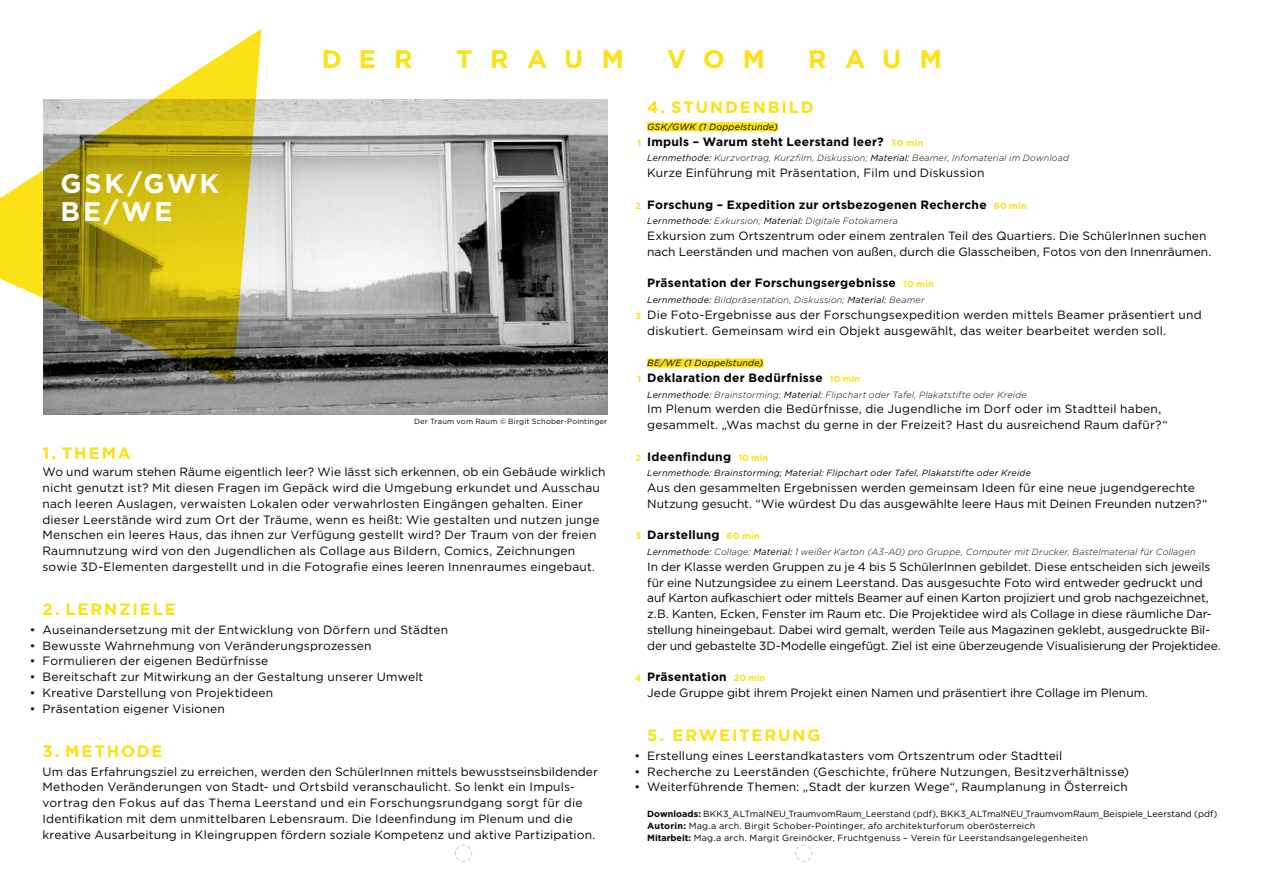
<style>
.page{position:relative;width:1263px;height:893px;background:#fff}
.page>*{position:absolute;margin:0;border:0;box-sizing:border-box;transform-origin:0 0}
.t1{font:700 27px/28.5px "Gotham";letter-spacing:.1em;color:#fff}
.t2{font:700 25.5px "Gotham";letter-spacing:.705em;color:#fbe115}
.t3{font:700 16.5px "Gotham";letter-spacing:.11em;color:#fbe115}
.t4{font:12px/15.8px "Gotham";letter-spacing:.01em;color:#000}
.t5{font:12px/15.8px "Gotham";letter-spacing:-.01em;color:#000}
.t6{font:700 12px "Gotham";letter-spacing:.02em;color:#000}
.t7{font:italic 300 9px "Gotham";letter-spacing:.02em;color:#000}
.t8{font:9px/12px "Gotham";letter-spacing:.015em;color:#000}
.t9{font:italic 9px "Gotham";letter-spacing:.025em;color:#000}
.t10{font:700 9px "Gotham";color:#fbe115}
.t11{font:7.5px "Gotham";letter-spacing:.025em;color:#000}
.s1{font-size:9px;color:#fbe115}
.s2{font-weight:400}
.s3{font-weight:700}
.s4{font-weight:700;font-size:9px;color:#fbe115}
</style>
<div class="page">
<img style="left:44px;top:99px;width:563px;height:315px">
<svg style="left:0;top:29px;width:261px;height:354px"></svg>
<div style="left:647px;top:122px;width:131px;height:9px;background:#fbe115"></div>
<div style="left:647px;top:359px;width:116px;height:9px;background:#fbe115"></div>
<svg style="left:455px;top:844px;width:17px;height:18px"></svg>
<svg style="left:795px;top:844px;width:18px;height:18px"></svg>
<h2 class="t2" style="left:321px;top:42px;width:93px">DER</h2>
<h2 class="t2" style="left:456px;top:42px;width:169px">TRAUM</h2>
<h2 class="t2" style="left:667px;top:42px;width:99px">VOM</h2>
<h2 class="t2" style="left:808px;top:42px;width:135px">RAUM</h2>
<h3 class="t3" style="left:647px;top:96px;width:168px">4. STUNDENBILD</h3>
<p class="t9" style="left:647px;top:121px;width:132px">GSK/GWK (1 Doppelstunde)</p>
<p class="t6" style="left:647px;top:133px;width:278px">Impuls – Warum steht Leerstand leer? <span class="s1">30 min</span></p>
<p class="t7" style="left:647px;top:152px;width:423px"><span class="s2">Lernmethode:</span> Kurzvortrag, Kurzfilm, Diskussion; <span class="s2">Material:</span> Beamer, Infomaterial im Download</p>
<p class="t4" style="left:647px;top:165px;width:339px">Kurze Einführung mit Präsentation, Film und Diskussion</p>
<p class="t6" style="left:647px;top:196px;width:381px">Forschung – Expedition zur ortsbezogenen Recherche <span class="s1">60 min</span></p>
<p class="t7" style="left:647px;top:215px;width:252px"><span class="s2">Lernmethode:</span> Exkursion; <span class="s2">Material:</span> Digitale Fotokamera</p>
<p class="t4" style="left:647px;top:228px;width:566px">Exkursion zum Ortszentrum oder einem zentralen Teil des Quartiers. Die SchülerInnen suchen nach Leerständen und machen von außen, durch die Glasscheiben, Fotos von den Innenräumen.</p>
<p class="t6" style="left:647px;top:275px;width:288px">Präsentation der Forschungsergebnisse <span class="s1">10 min</span></p>
<p class="t7" style="left:647px;top:294px;width:279px"><span class="s2">Lernmethode:</span> Bildpräsentation, Diskussion; <span class="s2">Material:</span> Beamer</p>
<p class="t4" style="left:647px;top:306px;width:556px">Die Foto-Ergebnisse aus der Forschungsexpedition werden mittels Beamer präsentiert und diskutiert. Gemeinsam wird ein Objekt ausgewählt, das weiter bearbeitet werden soll.</p>
<p class="t9" style="left:647px;top:357px;width:118px">BE/WE (1 Doppelstunde)</p>
<p class="t6" style="left:647px;top:370px;width:214px">Deklaration der Bedürfnisse <span class="s1">10 min</span></p>
<p class="t7" style="left:647px;top:389px;width:381px"><span class="s2">Lernmethode:</span> Brainstorming; <span class="s2">Material:</span> Flipchart oder Tafel, Plakatstifte oder Kreide</p>
<p class="t4" style="left:647px;top:401px;width:522px">Im Plenum werden die Bedürfnisse, die Jugendliche im Dorf oder im Stadtteil haben, gesammelt. „Was machst du gerne in der Freizeit? Hast du ausreichend Raum dafür?“</p>
<p class="t6" style="left:647px;top:448px;width:122px">Ideenfindung <span class="s1">10 min</span></p>
<p class="t9" style="left:647px;top:467px;width:385px">Lernmethode: Brainstorming; Material: Flipchart oder Tafel, Plakatstifte oder Kreide</p>
<p class="t4" style="left:647px;top:480px;width:562px">Aus den gesammelten Ergebnissen werden gemeinsam Ideen für eine neue jugendgerechte<br>Nutzung gesucht. “Wie würdest Du das ausgewählte leere Haus mit Deinen Freunden nutzen?“</p>
<p class="t6" style="left:647px;top:527px;width:114px">Darstellung <span class="s1">60 min</span></p>
<p class="t7" style="left:647px;top:546px;width:550px"><span class="s2">Lernmethode:</span> Collage; <span class="s2">Material:</span> 1 weißer Karton (A3-A0) pro Gruppe, Computer mit Drucker, Bastelmaterial für Collagen</p>
<p class="t5" style="left:647px;top:558px;width:575px">In der Klasse werden Gruppen zu je 4 bis 5 SchülerInnen gebildet. Diese entscheiden sich jeweils für eine Nutzungsidee zu einem Leerstand. Das ausgesuchte Foto wird entweder gedruckt und auf Karton aufkaschiert oder mittels Beamer auf einen Karton projiziert und grob nachgezeichnet, z.B. Kanten, Ecken, Fenster im Raum etc. Die Projektidee wird als Collage in diese räumliche Dar&shy;stellung hineingebaut. Dabei wird gemalt, werden Teile aus Magazinen geklebt, ausgedruckte Bil&shy;der und gebastelte 3D-Modelle eingefügt. Ziel ist eine überzeugende Visualisierung der Projektidee.</p>
<p class="t4" style="left:647px;top:669px;width:502px"><span class="s3">Präsentation</span> <span class="s4">20 min<br></span>Jede Gruppe gibt ihrem Projekt einen Namen und präsentiert ihre Collage im Plenum.</p>
<h3 class="t3" style="left:647px;top:724px;width:175px">5. ERWEITERUNG</h3>
<p class="t4" style="left:634px;top:747px;width:429px">• Erstellung eines Leerstandkatasters vom Ortszentrum oder Stadtteil</p>
<p class="t4" style="left:634px;top:763px;width:496px">• Recherche zu Leerständen (Geschichte, frühere Nutzungen, Besitzverhältnisse)</p>
<p class="t4" style="left:634px;top:779px;width:495px">• Weiterführende Themen: „Stadt der kurzen Wege“, Raumplanung in Österreich</p>
<p class="t8" style="left:647px;top:807px;width:572px"><span class="s3">Downloads:</span> BKK3_ALTmalNEU_TraumvomRaum_Leerstand (pdf), BKK3_ALTmalNEU_TraumvomRaum_Beispiele_Leerstand (pdf)<br><span class="s3">Autorin:</span> Mag.a arch. Birgit Schober-Pointinger, afo architekturforum oberösterreich<br><span class="s3">Mitarbeit:</span> Mag.a arch. Margit Greinöcker, Fruchtgenuss – Verein für Leerstandsangelegenheiten</p>
<p class="t10" style="left:637px;top:136px;width:5px">1</p>
<h1 class="t1" style="left:61px;top:169px;width:160px">GSK/GWK<br>BE/WE</h1>
<p class="t10" style="left:636px;top:199px;width:7px">2</p>
<p class="t10" style="left:636px;top:310px;width:7px">3</p>
<p class="t10" style="left:637px;top:373px;width:5px">1</p>
<p class="t11" style="left:414px;top:417px;width:195px">Der Traum vom Raum © Birgit Schober-Pointinger</p>
<h3 class="t3" style="left:43px;top:442px;width:90px">1. THEMA</h3>
<p class="t4" style="left:43px;top:464px;width:564px">Wo und warum stehen Räume eigentlich leer? Wie lässt sich erkennen, ob ein Gebäude wirklich nicht genutzt ist? Mit diesen Fragen im Gepäck wird die Umgebung erkundet und Ausschau nach leeren Auslagen, verwaisten Lokalen oder verwahrlosten Eingängen gehalten. Einer dieser Leerstände wird zum Ort der Träume, wenn es heißt: Wie gestalten und nutzen junge Menschen ein leeres Haus, das ihnen zur Verfügung gestellt wird? Der Traum von der freien Raumnutzung wird von den Jugendlichen als Collage aus Bildern, Comics, Zeichnungen sowie 3D-Elementen dargestellt und in die Fotografie eines leeren Innenraumes eingebaut.</p>
<h3 class="t3" style="left:43px;top:598px;width:135px">2. LERNZIELE</h3>
<p class="t4" style="left:30px;top:621px;width:420px">• Auseinandersetzung mit der Entwicklung von Dörfern und Städten</p>
<p class="t4" style="left:30px;top:637px;width:343px">• Bewusste Wahrnehmung von Veränderungsprozessen</p>
<p class="t4" style="left:30px;top:653px;width:240px">• Formulieren der eigenen Bedürfnisse</p>
<p class="t4" style="left:30px;top:669px;width:395px">• Bereitschaft zur Mitwirkung an der Gestaltung unserer Umwelt</p>
<p class="t4" style="left:30px;top:684px;width:245px">• Kreative Darstellung von Projektideen</p>
<p class="t4" style="left:30px;top:700px;width:197px">• Präsentation eigener Visionen</p>
<h3 class="t3" style="left:43px;top:740px;width:122px">3. METHODE</h3>
<p class="t4" style="left:43px;top:763px;width:557px">Um das Erfahrungsziel zu erreichen, werden den SchülerInnen mittels bewusstseinsbildender Methoden Veränderungen von Stadt- und Ortsbild veranschaulicht. So lenkt ein Impuls&shy;vortrag den Fokus auf das Thema Leerstand und ein Forschungsrundgang sorgt für die Identifikation mit dem unmittelbaren Lebensraum. Die Ideenfindung im Plenum und die kreative Ausarbeitung in Kleingruppen fördern soziale Kompetenz und aktive Partizipation.</p>
<p class="t10" style="left:636px;top:451px;width:7px">2</p>
<p class="t10" style="left:636px;top:530px;width:7px">3</p>
<p class="t10" style="left:635px;top:672px;width:8px">4</p>
</div>
